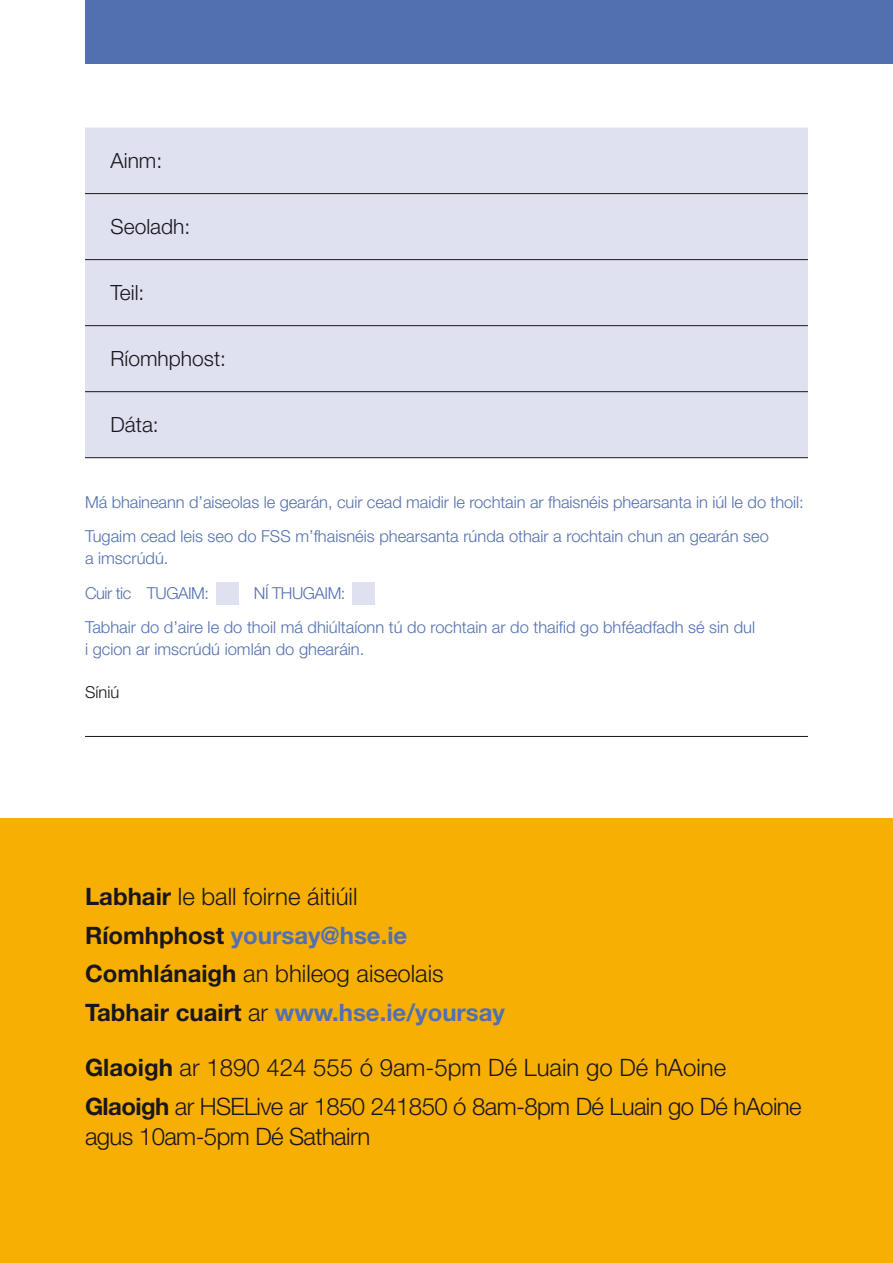
<style>
.page{position:relative;width:893px;height:1263px;background:#fff}
.page>*{position:absolute;margin:0;border:0;box-sizing:border-box;transform-origin:0 0}
.t1{font:300 24px "Helvetica Neue LT Std";color:#1a171c}
.t2{font:300 24px/30px "Helvetica Neue LT Std";letter-spacing:-.025em;color:#1a171c}
.t3{font:700 24px "Helvetica Neue LT Std";color:#5270b0}
.t4{font:300 21px "Helvetica Neue LT Std";color:#1a171c}
.t5{font:300 16.5px/21.8px "Helvetica Neue LT Std";color:#5270b0}
.t6{font:300 16.5px "Helvetica Neue LT Std";letter-spacing:-.03em;color:#5270b0}
.t7{font:300 16.5px "Helvetica Neue LT Std";color:#1a171c}
.s1{font-weight:700}
.s2{color:#1a171c}
.s3{font-weight:300;color:#1a171c}
</style>
<div class="page">
<div style="left:0;top:819px;width:893px;height:444px;background:#f8af03"></div>
<div style="left:85px;top:128px;width:723px;height:329px;background:#dfe1f0"></div>
<hr style="left:85px;top:193px;width:723px;height:1px;background:#1a171c">
<hr style="left:85px;top:259px;width:723px;height:1px;background:#1a171c">
<hr style="left:85px;top:325px;width:723px;height:1px;background:#1a171c">
<hr style="left:85px;top:391px;width:723px;height:1px;background:#1a171c">
<hr style="left:85px;top:457px;width:723px;height:1px;background:#1a171c">
<div style="left:216px;top:582px;width:22px;height:23px;background:#dfe1f0"></div>
<div style="left:353px;top:582px;width:22px;height:23px;background:#dfe1f0"></div>
<hr style="left:85px;top:736px;width:723px;height:1px;background:#1a171c">
<div style="left:85px;top:0;width:808px;height:64px;background:#5270b0"></div>
<p class="t4" style="left:111px;top:148px;width:53px">Ainm:</p>
<p class="t4" style="left:111px;top:214px;width:81px">Seoladh:</p>
<p class="t4" style="left:111px;top:280px;width:35px">Teil:</p>
<p class="t4" style="left:111px;top:346px;width:117px">Ríomhphost:</p>
<p class="t4" style="left:111px;top:412px;width:50px">Dáta:</p>
<p class="t5" style="left:85px;top:491px;width:720px">Má bhaineann d’aiseolas le gearán, cuir cead maidir le rochtain ar fhaisnéis phearsanta in iúl le do thoil:</p>
<p class="t5" style="left:85px;top:525px;width:685px">Tugaim cead leis seo do FSS m’fhaisnéis phearsanta rúnda othair a rochtain chun an gearán seo a imscrúdú.</p>
<p class="t6" style="left:85px;top:583px;width:125px">Cuir tic TUGAIM:</p>
<p class="t6" style="left:254px;top:583px;width:93px">NÍ THUGAIM:</p>
<p class="t5" style="left:85px;top:616px;width:671px">Tabhair do d’aire le do thoil má dhiúltaíonn tú do rochtain ar do thaifid go bhféadfadh sé sin dul i gcion ar imscrúdú iomlán do ghearáin.</p>
<p class="t7" style="left:85px;top:682px;width:36px">Síniú</p>
<p class="t1" style="left:85px;top:882px;width:274px"><span class="s1">Labhair</span> le ball foirne áitiúil</p>
<p class="t3" style="left:85px;top:920px;width:324px"><span class="s2">Ríomhphost</span> yoursay@hse.ie</p>
<p class="t1" style="left:85px;top:959px;width:360px"><span class="s1">Comhlánaigh</span> an bhileog aiseolais</p>
<p class="t3" style="left:85px;top:997px;width:421px"><span class="s2">Tabhair cuairt</span> <span class="s3">ar</span> www.hse.ie/yoursay</p>
<p class="t1" style="left:85px;top:1053px;width:643px"><span class="s1">Glaoigh</span> ar 1890 424 555 ó 9am-5pm Dé Luain go Dé hAoine</p>
<p class="t2" style="left:85px;top:1091px;width:718px"><span class="s1">Glaoigh</span> ar HSELive ar 1850 241850 ó 8am-8pm Dé Luain go Dé hAoine agus 10am-5pm Dé Sathairn</p>
</div>
